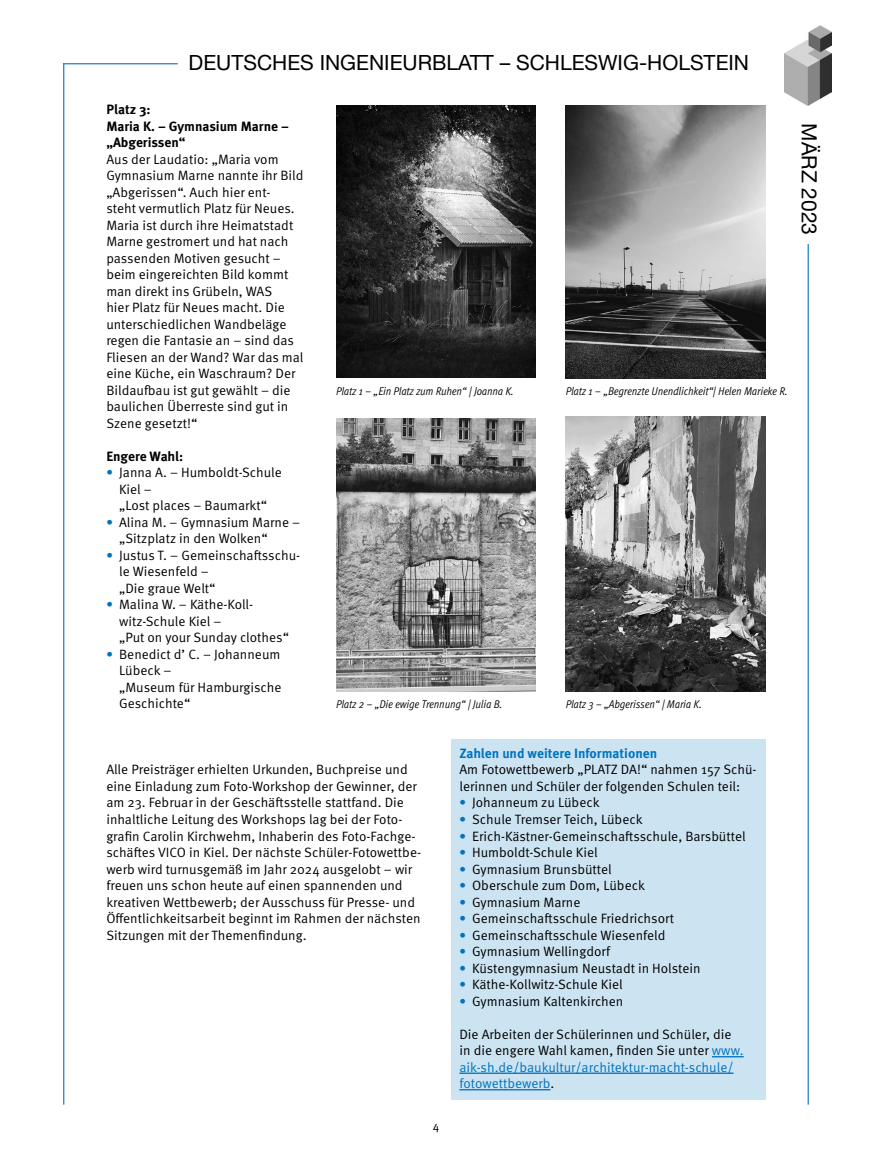
<style>
.page{position:relative;width:872px;height:1170px;background:#fff}
.page>*{position:absolute;margin:0;border:0;box-sizing:border-box;transform-origin:0 0}
.t1{font:21px "Helvetica Neue LT Std";color:#000}
.Fließtext{font:13.5px/16.5px "Meta OT Norm";color:#000}
.Fließtext_ohne_Absta{font:13.5px/16.5px "Meta OT Norm";color:#000}
.Fließtext-2{font:700 13.5px/16.5px "Meta OT";letter-spacing:-.005em;color:#000}
.Fließtext-3{font:700 13.5px "Meta OT";color:#0074bd}
.t2{font:12px "Meta OT Norm";color:#000}
.Bildunterschrift{font:11.25px "Meta OT Cond Norm Ita";color:#000}
.s1{font-family:"Meta OT";font-weight:700;color:#0074bd}
.s2{color:#0074bd}
</style>
<div class="page">
<hr style="left:807px;top:222px;width:1px;height:882px;background:#0074bd">
<hr style="left:63px;top:63px;width:1px;height:1041px;background:#0074bd">
<hr style="left:63px;top:63px;width:115px;height:1px;background:#0074bd">
<div style="left:797px;top:123px;width:24px;height:120px;background:#fff"></div>
<img style="left:784px;top:26px;width:47px;height:79px">
<img style="left:336px;top:105px;width:200px;height:273px">
<img style="left:566px;top:105px;width:199px;height:273px">
<img style="left:336px;top:418px;width:200px;height:274px">
<img style="left:566px;top:417px;width:199px;height:275px">
<div style="left:451px;top:739px;width:314px;height:30px;background:#cce3f2"></div>
<div style="left:451px;top:755px;width:314px;height:47px;background:#cce3f2"></div>
<div style="left:451px;top:788px;width:314px;height:31px;background:#cce3f2"></div>
<div style="left:451px;top:805px;width:314px;height:30px;background:#cce3f2"></div>
<div style="left:451px;top:821px;width:314px;height:31px;background:#cce3f2"></div>
<div style="left:451px;top:838px;width:314px;height:30px;background:#cce3f2"></div>
<div style="left:451px;top:854px;width:314px;height:31px;background:#cce3f2"></div>
<div style="left:451px;top:871px;width:314px;height:30px;background:#cce3f2"></div>
<div style="left:451px;top:887px;width:314px;height:31px;background:#cce3f2"></div>
<div style="left:451px;top:904px;width:314px;height:30px;background:#cce3f2"></div>
<div style="left:451px;top:920px;width:314px;height:31px;background:#cce3f2"></div>
<div style="left:451px;top:937px;width:314px;height:30px;background:#cce3f2"></div>
<div style="left:451px;top:953px;width:314px;height:31px;background:#cce3f2"></div>
<div style="left:451px;top:970px;width:314px;height:30px;background:#cce3f2"></div>
<div style="left:451px;top:986px;width:314px;height:31px;background:#cce3f2"></div>
<div style="left:451px;top:1015px;width:314px;height:84px;background:#cce3f2"></div>
<hr style="left:712px;top:1055px;width:31px;height:2px;background:#0074bd">
<hr style="left:459px;top:1072px;width:274px;height:1px;background:#0074bd">
<hr style="left:459px;top:1088px;width:91px;height:2px;background:#0074bd">
<h1 class="t1" style="left:189px;top:50px;width:562px">DEUTSCHES INGENIEURBLATT – SCHLESWIG-HOLSTEIN</h1>
<p class="Fließtext-2" style="left:106px;top:101px;width:184px">Platz 3:<br>Maria K. – Gymnasium Marne – „Abgerissen“</p>
<p class="Fließtext_ohne_Absta" style="left:106px;top:151px;width:199px">Aus der Laudatio: „Maria vom<br>Gymnasium Marne nannte ihr Bild „Abgerissen“. Auch hier ent&shy;steht vermutlich Platz für Neues.<br>Maria ist durch ihre Heimatstadt<br>Marne gestromert und hat nach passenden Motiven gesucht – beim eingereichten Bild kommt man direkt ins Grübeln, WAS<br>hier Platz für Neues macht. Die unterschiedlichen Wandbeläge regen die Fantasie an – sind das<br>Fliesen an der Wand? War das mal eine Küche, ein Waschraum? Der<br>Bildaufbau ist gut gewählt – die baulichen Überreste sind gut in<br>Szene gesetzt!“</p>
<p class="Fließtext-2" style="left:106px;top:448px;width:78px">Engere Wahl:</p>
<p class="Fließtext" style="left:119px;top:464px;width:164px;text-indent:-13px"><span class="s1">•</span> Janna A. – Humboldt-Schule<br>Kiel –<br>„Lost places – Baumarkt“</p>
<p class="Fließtext" style="left:119px;top:514px;width:183px;text-indent:-13px"><span class="s1">•</span> Alina M. – Gymnasium Marne – „Sitzplatz in den Wolken“</p>
<p class="Fließtext" style="left:119px;top:547px;width:183px;text-indent:-13px"><span class="s1">•</span> Justus T. – Gemeinschaftsschu&shy;le Wiesenfeld –<br>„Die graue Welt“</p>
<p class="Fließtext" style="left:119px;top:596px;width:171px;text-indent:-13px"><span class="s1">•</span> Malina W. – Käthe-Koll&shy;witz-Schule Kiel –<br>„Put on your Sunday clothes“</p>
<p class="Fließtext" style="left:119px;top:646px;width:164px;text-indent:-13px"><span class="s1">•</span> Benedict d’ C. – Johanneum<br>Lübeck –<br>„Museum für Hamburgische<br>Geschichte“</p>
<p class="Bildunterschrift" style="left:336px;top:384px;width:179px">Platz 1 – „Ein Platz zum Ruhen“ | Joanna K.</p>
<p class="Bildunterschrift" style="left:566px;top:384px;width:223px">Platz 1 – „Begrenzte Unendlichkeit“| Helen Marieke R.</p>
<p class="Bildunterschrift" style="left:336px;top:697px;width:168px">Platz 2 – „Die ewige Trennung“ | Julia B.</p>
<p class="Bildunterschrift" style="left:566px;top:697px;width:137px">Platz 3 – „Abgerissen“ | Maria K.</p>
<p class="Fließtext-3" style="left:459px;top:744px;width:199px">Zahlen und weitere Informationen</p>
<p class="Fließtext_ohne_Absta" style="left:459px;top:761px;width:299px">Am Fotowettbewerb „PLATZ DA!“ nahmen 157 Schü&shy;lerinnen und Schüler der folgenden Schulen teil:</p>
<p class="Fließtext" style="left:459px;top:794px;width:142px"><span class="s1">•</span> Johanneum zu Lübeck</p>
<p class="Fließtext" style="left:459px;top:811px;width:185px"><span class="s1">•</span> Schule Tremser Teich, Lübeck</p>
<p class="Fließtext" style="left:459px;top:827px;width:288px"><span class="s1">•</span> Erich-Kästner-Gemeinschaftsschule, Barsbüttel</p>
<p class="Fließtext" style="left:459px;top:844px;width:140px"><span class="s1">•</span> Humboldt-Schule Kiel</p>
<p class="Fließtext" style="left:459px;top:860px;width:154px"><span class="s1">•</span> Gymnasium Brunsbüttel</p>
<p class="Fließtext" style="left:459px;top:877px;width:187px"><span class="s1">•</span> Oberschule zum Dom, Lübeck</p>
<p class="Fließtext" style="left:459px;top:893px;width:122px"><span class="s1">•</span> Gymnasium Marne</p>
<p class="Fließtext" style="left:459px;top:910px;width:216px"><span class="s1">•</span> Gemeinschaftsschule Friedrichsort</p>
<p class="Fließtext" style="left:459px;top:926px;width:208px"><span class="s1">•</span> Gemeinschaftsschule Wiesenfeld</p>
<p class="Fließtext" style="left:459px;top:943px;width:152px"><span class="s1">•</span> Gymnasium Wellingdorf</p>
<p class="Fließtext" style="left:459px;top:959px;width:243px"><span class="s1">•</span> Küstengymnasium Neustadt in Holstein</p>
<p class="Fließtext" style="left:459px;top:976px;width:165px"><span class="s1">•</span> Käthe-Kollwitz-Schule Kiel</p>
<p class="Fließtext" style="left:459px;top:992px;width:166px"><span class="s1">•</span> Gymnasium Kaltenkirchen</p>
<p class="Fließtext" style="left:459px;top:1025px;width:286px">Die Arbeiten der Schülerinnen und Schüler, die in die engere Wahl kamen, finden Sie unter <span class="s2">www. aik-sh.de/baukultur/architektur-macht-schule/ fotowettbewerb</span>.</p>
<p class="Fließtext" style="left:106px;top:761px;width:316px">Alle Preisträger erhielten Urkunden, Buchpreise und eine Einladung zum Foto-Workshop der Gewinner, der am 23. Februar in der Geschäftsstelle stattfand. Die inhaltliche Leitung des Workshops lag bei der Foto&shy;grafin Carolin Kirchwehm, Inhaberin des Foto-Fachge&shy;schäftes VICO in Kiel. Der nächste Schüler-Fotowettbe&shy;werb wird turnusgemäß im Jahr 2024 ausgelobt – wir freuen uns schon heute auf einen spannenden und kreativen Wettbewerb; der Ausschuss für Presse- und Öffentlichkeitsarbeit beginnt im Rahmen der nächsten Sitzungen mit der Themenfindung.</p>
<p class="t2" style="left:433px;top:1118px;width:8px">4</p>
<h1 class="t1" style="left:821px;top:123px;width:113px;rotate:90deg">MÄRZ 2023</h1>
</div>
